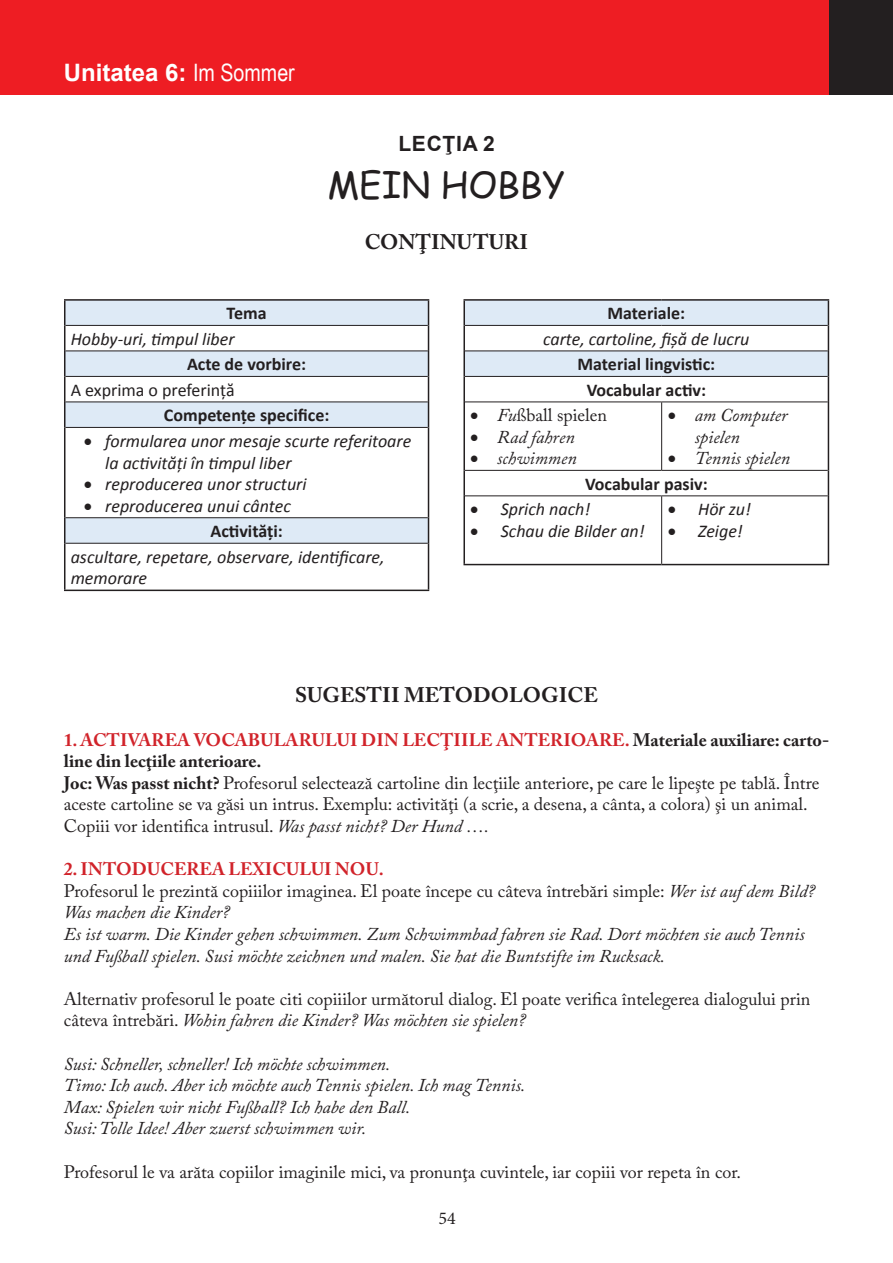
<style>
.page{position:relative;width:893px;height:1263px;background:#fff}
.page>*{position:absolute;margin:0;border:0;box-sizing:border-box;transform-origin:0 0}
.t1{font:36px "Comic Sans MS";color:#231f20}
.Heading_1{font:700 24px "Arial";color:#fff}
.t2{font:700 21px "Adobe Caslon Pro";color:#231f20}
.Heading_2{font:700 21px "Arial";letter-spacing:.035em;color:#231f20}
.t3{font:18px/21.6px "Adobe Caslon Pro";color:#231f20}
.t4{font:italic 18px/21.6px "Adobe Caslon Pro";color:#231f20}
.t5{font:italic 18px/21.6px "Calibri";color:#231f20}
.t6{font:700 18px "Calibri";color:#231f20}
.t7{font:700 18px/21.6px "Adobe Caslon Pro";color:#231f20}
.t8{font:700 18px "Adobe Caslon Pro";letter-spacing:.005em;color:#d1232a}
.t9{font:18px "Calibri";color:#231f20}
.t10{font:18px "Minion Pro";color:#231f20}
.s1{font-family:"Arial Narrow";font-weight:400}
.s2{font-style:italic}
.s3{color:#d1232a}
.s4{font-weight:700}
</style>
<div class="page">
<div style="left:0;top:0;width:893px;height:95px;background:#ee1d23"></div>
<div style="left:829px;top:0;width:64px;height:95px;background:#231f20"></div>
<svg style="left:65px;top:301px;width:363px;height:242px"></svg>
<hr style="left:64px;top:299px;width:365px;height:2px;background:#231f20">
<svg style="left:64px;top:301px;width:1px;height:126px"></svg>
<svg style="left:428px;top:301px;width:1px;height:126px"></svg>
<hr style="left:64px;top:427px;width:1px;height:91px;background:#231f20">
<hr style="left:428px;top:427px;width:1px;height:91px;background:#231f20">
<svg style="left:64px;top:518px;width:1px;height:25px"></svg>
<svg style="left:428px;top:518px;width:1px;height:25px"></svg>
<hr style="left:64px;top:543px;width:1px;height:47px;background:#231f20">
<hr style="left:428px;top:543px;width:1px;height:47px;background:#231f20">
<hr style="left:64px;top:590px;width:365px;height:1px;background:#231f20">
<hr style="left:65px;top:325px;width:363px;height:1px;background:#231f20">
<hr style="left:65px;top:350px;width:363px;height:1px;background:#231f20">
<hr style="left:65px;top:376px;width:363px;height:1px;background:#231f20">
<hr style="left:65px;top:401px;width:363px;height:1px;background:#231f20">
<hr style="left:65px;top:427px;width:363px;height:1px;background:#231f20">
<hr style="left:65px;top:517px;width:363px;height:1px;background:#231f20">
<hr style="left:65px;top:543px;width:363px;height:1px;background:#231f20">
<hr style="left:463px;top:299px;width:199px;height:2px;background:#231f20">
<hr style="left:463px;top:301px;width:2px;height:24px;background:#231f20">
<hr style="left:662px;top:299px;width:167px;height:2px;background:#231f20">
<hr style="left:463px;top:325px;width:2px;height:26px;background:#231f20">
<hr style="left:463px;top:351px;width:2px;height:25px;background:#231f20">
<hr style="left:463px;top:376px;width:2px;height:26px;background:#231f20">
<svg style="left:464px;top:300px;width:365px;height:102px"></svg>
<hr style="left:463px;top:402px;width:2px;height:68px;background:#231f20">
<hr style="left:828px;top:402px;width:1px;height:68px;background:#231f20">
<hr style="left:463px;top:470px;width:2px;height:26px;background:#231f20">
<svg style="left:828px;top:470px;width:1px;height:26px"></svg>
<hr style="left:463px;top:496px;width:2px;height:68px;background:#231f20">
<hr style="left:828px;top:496px;width:1px;height:68px;background:#231f20">
<hr style="left:463px;top:564px;width:199px;height:1px;background:#231f20">
<hr style="left:662px;top:564px;width:167px;height:1px;background:#231f20">
<hr style="left:465px;top:325px;width:197px;height:1px;background:#231f20">
<hr style="left:662px;top:325px;width:166px;height:1px;background:#231f20">
<hr style="left:465px;top:350px;width:197px;height:1px;background:#231f20">
<hr style="left:662px;top:350px;width:166px;height:1px;background:#231f20">
<hr style="left:465px;top:376px;width:197px;height:1px;background:#231f20">
<hr style="left:662px;top:376px;width:166px;height:1px;background:#231f20">
<hr style="left:465px;top:401px;width:197px;height:1px;background:#231f20">
<hr style="left:662px;top:401px;width:166px;height:1px;background:#231f20">
<hr style="left:661px;top:402px;width:1px;height:68px;background:#231f20">
<hr style="left:465px;top:470px;width:197px;height:1px;background:#231f20">
<hr style="left:662px;top:470px;width:166px;height:1px;background:#231f20">
<hr style="left:465px;top:495px;width:197px;height:1px;background:#231f20">
<hr style="left:662px;top:495px;width:166px;height:1px;background:#231f20">
<hr style="left:661px;top:496px;width:1px;height:68px;background:#231f20">
<p class="Heading_1" style="left:64px;top:56px;width:233px">Unitatea 6: <span class="s1">Im Sommer</span></p>
<p class="Heading_2" style="left:398px;top:128px;width:98px">LECŢIA 2</p>
<p class="t1" style="left:327px;top:159px;width:239px">MEIN HOBBY</p>
<p class="t2" style="left:365px;top:229px;width:165px">CONŢINUTURI</p>
<p class="t6" style="left:227px;top:302px;width:41px">Tema</p>
<p class="t5" style="left:71px;top:327px;width:165px">Hobby-uri, timpul liber</p>
<p class="t6" style="left:187px;top:353px;width:121px">Acte de vorbire:</p>
<p class="t9" style="left:71px;top:379px;width:165px">A exprima o preferință</p>
<p class="t6" style="left:164px;top:404px;width:167px">Competențe specifice:</p>
<p class="t5" style="left:105px;top:429px;width:308px;text-indent:-21px">• formularea unor mesaje scurte referitoare la activități în timpul liber</p>
<p class="t5" style="left:84px;top:472px;width:224px">• reproducerea unor structuri</p>
<p class="t5" style="left:84px;top:494px;width:208px">• reproducerea unui cântec</p>
<p class="t6" style="left:210px;top:520px;width:74px">Activități:</p>
<p class="t5" style="left:71px;top:545px;width:315px">ascultare, repetare, observare, identificare, memorare</p>
<p class="t6" style="left:607px;top:302px;width:79px">Materiale:</p>
<p class="t5" style="left:543px;top:327px;width:208px">carte, cartoline, fișă de lucru</p>
<p class="t6" style="left:577px;top:353px;width:139px">Material lingvistic:</p>
<p class="t6" style="left:587px;top:379px;width:121px">Vocabular activ:</p>
<p class="t3" style="left:470px;top:404px;width:138px">• <span class="s2">Fu</span>ßball spielen</p>
<p class="t4" style="left:470px;top:426px;width:106px">• Rad fahren</p>
<p class="t4" style="left:470px;top:447px;width:108px">• schwimmen</p>
<p class="t4" style="left:695px;top:404px;width:94px;text-indent:-27px">• am Computer spielen</p>
<p class="t4" style="left:668px;top:447px;width:124px">• Tennis spielen</p>
<p class="t6" style="left:585px;top:473px;width:124px">Vocabular pasiv:</p>
<p class="t5" style="left:470px;top:498px;width:122px">• Sprich nach!</p>
<p class="t5" style="left:470px;top:519px;width:176px">• Schau die Bilder an!</p>
<p class="t5" style="left:668px;top:498px;width:85px">• Hör zu!</p>
<p class="t5" style="left:668px;top:519px;width:77px">• Zeige!</p>
<p class="t2" style="left:295px;top:683px;width:304px">SUGESTII METODOLOGICE</p>
<p class="t7" style="left:64px;top:728px;width:767px"><span class="s3">1. ACTIVAREA VOCABULARULUI DIN LECŢIILE ANTERIOARE.</span> Materiale auxiliare: carto&shy;line din lecţiile anterioare.</p>
<p class="t3" style="left:64px;top:772px;width:757px"><span class="s4">Joc: Was passt nicht?</span> Profesorul selectează cartoline din lecţiile anteriore, pe care le lipeşte pe tablă. Între aceste cartoline se va găsi un intrus. Exemplu: activităţi (a scrie, a desena, a cânta, a colora) şi un animal.<br>Copiii vor identifica intrusul. <span class="s2">Was passt nicht? Der Hund ….</span></p>
<p class="t8" style="left:64px;top:858px;width:322px">2. INTODUCEREA LEXICULUI NOU.</p>
<p class="t3" style="left:64px;top:880px;width:753px">Profesorul le prezintă copiiilor imaginea. El poate începe cu câteva întrebări simple: <span class="s2">Wer ist auf dem Bild?<br>Was machen die Kinder?</span></p>
<p class="t4" style="left:64px;top:923px;width:742px">Es ist warm. Die Kinder gehen schwimmen. Zum Schwimmbad fahren sie Rad. Dort möchten sie auch Tennis und Fußball spielen. Susi möchte zeichnen und malen. Sie hat die Buntstifte im Rucksack.</p>
<p class="t3" style="left:64px;top:988px;width:748px">Alternativ profesorul le poate citi copiiilor următorul dialog. El poate verifica întelegerea dialogului prin câteva întrebări. <span class="s2">Wohin fahren die Kinder? Was möchten sie spielen?</span></p>
<p class="t4" style="left:64px;top:1052px;width:328px">Susi: Schneller, schneller! Ich möchte schwimmen.</p>
<p class="t4" style="left:64px;top:1074px;width:463px">Timo: Ich auch. Aber ich möchte auch Tennis spielen. Ich mag Tennis.</p>
<p class="t4" style="left:64px;top:1096px;width:348px">Max: Spielen wir nicht Fußball? Ich habe den Ball.</p>
<p class="t4" style="left:64px;top:1117px;width:304px">Susi: Tolle Idee! Aber zuerst schwimmen wir.</p>
<p class="t3" style="left:64px;top:1160px;width:679px">Profesorul le va arăta copiilor imaginile mici, va pronunţa cuvintele, iar copiii vor repeta în cor.</p>
<p class="t10" style="left:439px;top:1206px;width:19px">54</p>
</div>
